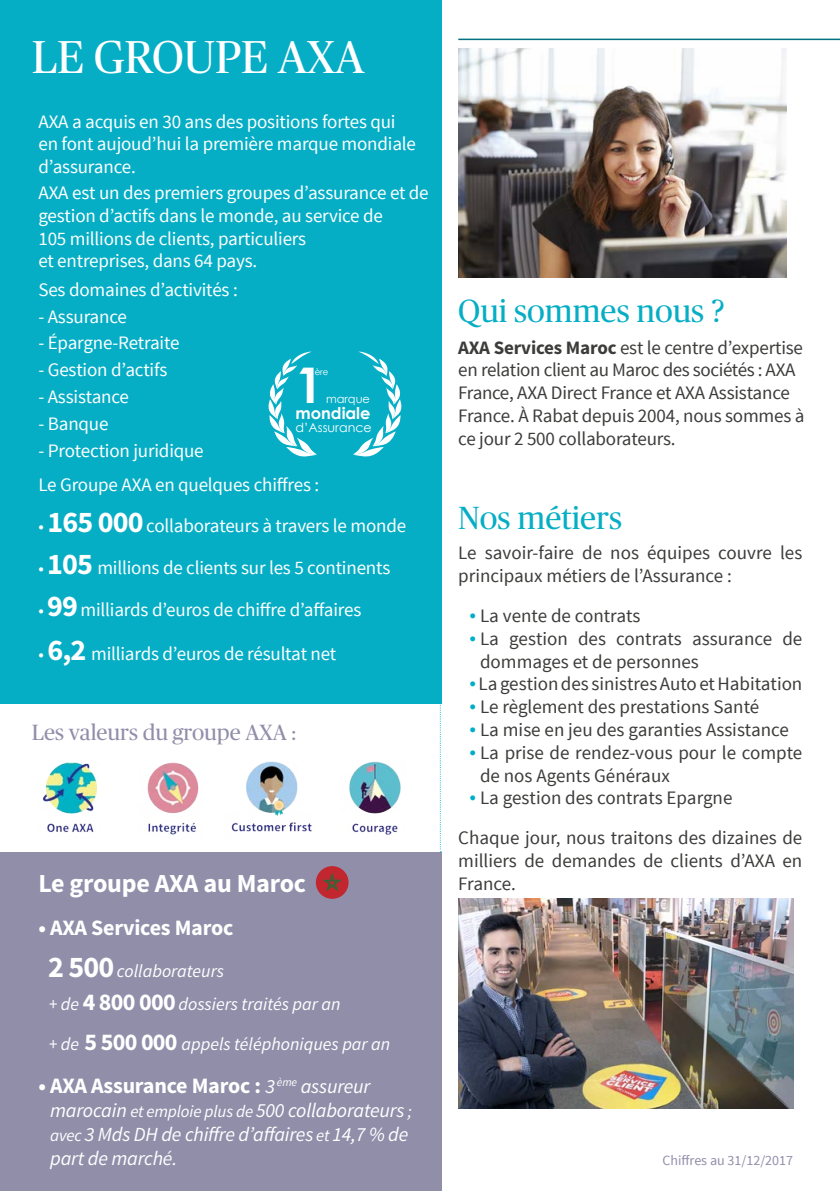
<style>
.page{position:relative;width:840px;height:1191px;background:#fff}
.page>*{position:absolute;margin:0;border:0;box-sizing:border-box;transform-origin:0 0}
.t1{font:700 49.2px "Century Gothic";color:#fff}
.t2{font:46px "Publico";color:#fff}
.t3{font:32px "Publico";color:#06aec5}
.t4{font:700 26px "Source Sans Pro";letter-spacing:-.01em;color:#fff}
.t5{font:700 22px "Source Sans Pro";letter-spacing:-.01em;color:#fff}
.t6{font:22px "Publico";color:#918eaa}
.t7{font:italic 20px/24px "Source Sans Pro";letter-spacing:-.01em;color:#fff}
.t8{font:19px/22.8px "Source Sans Pro";color:#3c3c3b}
.t9{font:19px/22.8px "Source Sans Pro";letter-spacing:-.01em;color:#fff}
.t10{font:italic 18px/32.8px "Source Sans Pro";color:#fff}
.t11{font:700 16.2px "Century Gothic";color:#fff}
.t12{font:14px "Source Sans Pro";color:#918eaa}
.t13{font:12.6px "Century Gothic";color:#fff}
.t14{font:11.4px "Century Gothic";color:#fff}
.t15{font:8.6px "Century Gothic";color:#fff}
.s1{font-size:18px}
.s2{font-weight:700;font-size:30px}
.s3{font-weight:700;font-style:normal;font-size:30px}
.s4{font-weight:700;font-style:normal;font-size:24px}
.s5{font-weight:400;font-style:italic;font-size:20px}
.s6{font-size:17px}
.s7{font-weight:700}
.s8{font-family:"Publico";color:#00aec7}
</style>
<div class="page">
<div style="left:0;top:0;width:441px;height:703px;background:#06aec5"></div>
<div style="left:0;top:852px;width:441px;height:339px;background:#918eaa"></div>
<img style="left:458px;top:49px;width:328px;height:229px">
<img style="left:458px;top:899px;width:334px;height:209px">
<svg style="left:268px;top:352px;width:49px;height:105px"></svg>
<svg style="left:353px;top:352px;width:48px;height:105px"></svg>
<img style="left:43px;top:762px;width:54px;height:71px">
<img style="left:147px;top:762px;width:52px;height:73px">
<img style="left:231px;top:761px;width:81px;height:71px">
<img style="left:349px;top:761px;width:52px;height:74px">
<svg style="left:439px;top:703px;width:2px;height:149px"></svg>
<hr style="left:458px;top:39px;width:381px;height:1px;background:#027180">
<div style="left:315px;top:866px;width:33px;height:32px;background:#c2262e;border-radius:50%"></div>
<svg style="left:322px;top:872px;width:20px;height:19px"></svg>
<h2 class="t2" style="left:32px;top:31px;width:334px">LE GROUPE AXA</h2>
<p class="t9" style="left:38px;top:109px;width:379px">AXA a acquis en 30 ans des positions fortes qui en font aujoud’hui la première marque mondiale d’assurance.</p>
<p class="t9" style="left:38px;top:181px;width:391px">AXA est un des premiers groupes d’assurance et de gestion d’actifs dans le monde, au service de<br>105 millions de clients, particuliers<br>et entreprises, dans 64 pays.</p>
<p class="t9" style="left:38px;top:278px;width:201px">Ses domaines d’activités :</p>
<p class="t9" style="left:38px;top:304px;width:90px">- Assurance</p>
<p class="t9" style="left:38px;top:331px;width:142px">- Épargne-Retraite</p>
<p class="t9" style="left:38px;top:358px;width:130px">- Gestion d’actifs</p>
<p class="t9" style="left:38px;top:385px;width:92px">- Assistance</p>
<p class="t9" style="left:38px;top:411px;width:71px">- Banque</p>
<p class="t9" style="left:38px;top:432px;width:282px;line-height:34.2px">- Protection juridique<br>Le Groupe AXA en quelques chiffres :</p>
<p class="t9" style="left:38px;top:514px;width:369px"><span class="s1">•</span> <span class="s2">165 000</span> collaborateurs à travers le monde</p>
<p class="t9" style="left:38px;top:556px;width:353px"><span class="s1">•</span> <span class="s2">105</span> millions de clients sur les 5 continents</p>
<p class="t9" style="left:38px;top:597px;width:324px"><span class="s1">•</span> <span class="s2">99</span>milliards d’euros de chiffre d’affaires</p>
<p class="t9" style="left:38px;top:641px;width:299px"><span class="s1">•</span> <span class="s2">6,2</span> milliards d’euros de résultat net</p>
<p class="t15" style="left:314px;top:366px;width:15px">ère</p>
<h1 class="t1" style="left:295px;top:354px;width:29px">1</h1>
<p class="t14" style="left:326px;top:392px;width:45px">marque</p>
<p class="t11" style="left:295px;top:402px;width:77px">mondiale</p>
<p class="t13" style="left:295px;top:419px;width:78px">d’Assurance</p>
<p class="t6" style="left:32px;top:719px;width:266px">Les valeurs du groupe AXA :</p>
<h3 class="t4" style="left:38px;top:866px;width:269px">Le groupe AXA au Maroc</h3>
<p class="t5" style="left:38px;top:913px;width:196px">• AXA Services Maroc</p>
<p class="t10" style="left:48px;top:954px;width:293px"><span class="s3">2 500</span> collaborateurs<br>+ de <span class="s4">4 800 000</span> dossiers traités par an</p>
<p class="t10" style="left:49px;top:1027px;width:343px">+ de <span class="s4">5 500 000</span> appels téléphoniques par an</p>
<p class="t5" style="left:38px;top:1071px;width:333px">• AXA Assurance Maroc : <span class="s5">3</span> <sup>ème</sup> <span class="s5">assureur</span></p>
<p class="t7" style="left:50px;top:1098px;width:363px">marocain <span class="s6">et emploie plus de</span> 500 collaborateurs <span class="s6">; avec</span> 3 Mds DH de chiffre d’affaires <span class="s6">et</span> 14,7 % de part de marché.</p>
<h3 class="t3" style="left:458px;top:293px;width:268px">Qui sommes nous ?</h3>
<p class="t8" style="left:458px;top:335px;width:347px"><span class="s7">AXA Services Maroc</span> est le centre d’expertise en relation client au Maroc des sociétés : AXA France, AXA Direct France et AXA Assistance France. À Rabat depuis 2004, nous sommes à ce jour 2 500 collaborateurs.</p>
<h3 class="t3" style="left:458px;top:499px;width:165px">Nos métiers</h3>
<p class="t8" style="left:458px;top:541px;width:345px">Le savoir-faire de nos équipes couvre les principaux métiers de l’Assurance :</p>
<p class="t8" style="left:469px;top:604px;width:172px"><span class="s8">•</span> La vente de contrats</p>
<p class="t8" style="left:480px;top:626px;width:323px;text-indent:-10px"><span class="s8">•</span> La gestion des contrats assurance de dommages et de personnes</p>
<p class="t8" style="left:469px;top:672px;width:334px"><span class="s8">•</span>La gestion des sinistres Auto et Habitation</p>
<p class="t8" style="left:469px;top:695px;width:291px"><span class="s8">•</span> Le règlement des prestations Santé</p>
<p class="t8" style="left:469px;top:718px;width:320px"><span class="s8">•</span> La mise en jeu des garanties Assistance</p>
<p class="t8" style="left:480px;top:740px;width:323px;text-indent:-10px"><span class="s8">•</span> La prise de rendez-vous pour le compte de nos Agents Généraux</p>
<p class="t8" style="left:458px;top:777px;width:345px;line-height:39.8px;text-indent:11px"><span class="s8">•</span> La gestion des contrats Epargne<br>Chaque jour, nous traitons des dizaines de</p>
<p class="t8" style="left:458px;top:849px;width:345px">milliers de demandes de clients d’AXA en<br>France.</p>
<p class="t12" style="left:662px;top:1150px;width:132px">Chiffres au 31/12/2017</p>
</div>
